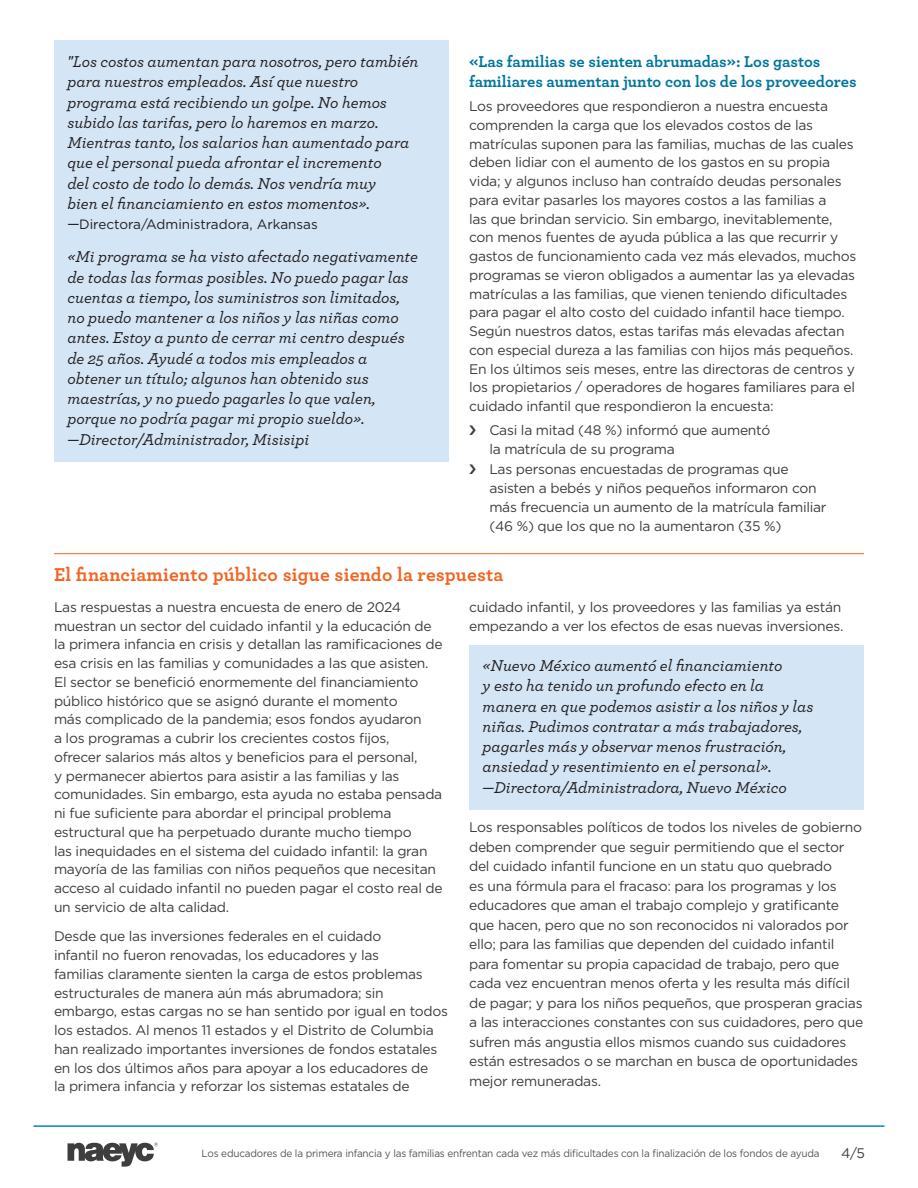
<style>
.page{position:relative;width:918px;height:1188px;background:#fff}
.page>*{position:absolute;margin:0;border:0;box-sizing:border-box;transform-origin:0 0}
.t1{font:700 19.5px "Archer Pro";letter-spacing:.01em;color:#f36421}
.t2{font:italic 500 16.5px/20.2px "Archer Pro";color:#231f20}
.t3{font:700 16.5px/19.8px "Archer Pro";color:#00769f}
.t4{font:13.8px/18.8px "Gotham";letter-spacing:-.02em;color:#3e3e3f}
.t5{font:13.5px "Gotham";color:#231f20}
.t6{font:10.5px "Gotham";letter-spacing:-.02em;color:#545557;scale:.95 1}
.s1{font-family:"Archer Pro";font-weight:500;font-style:italic;font-size:16.5px}
</style>
<div class="page">
<svg style="left:68px;top:1142px;width:90px;height:25px"></svg>
<hr style="left:33px;top:1125px;width:852px;height:2px;background:#0085cb">
<div style="left:54px;top:40px;width:395px;height:206px;background:#d4e5f5"></div>
<div style="left:54px;top:236px;width:395px;height:225px;background:#d4e5f5"></div>
<hr style="left:54px;top:553px;width:810px;height:1px;background:#f36421">
<div style="left:469px;top:645px;width:395px;height:165px;background:#d4e5f5"></div>
<p class="t3" style="left:469px;top:51px;width:389px">«Las familias se sienten abrumadas»: Los gastos familiares aumentan junto con los de los proveedores</p>
<p class="t4" style="left:469px;top:97px;width:389px">Los proveedores que respondieron a nuestra encuesta comprenden la carga que los elevados costos de las matrículas suponen para las familias, muchas de las cuales deben lidiar con el aumento de los gastos en su propia vida; y algunos incluso han contraído deudas personales para evitar pasarles los mayores costos a las familias a<br>las que brindan servicio. Sin embargo, inevitablemente, con menos fuentes de ayuda pública a las que recurrir y gastos de funcionamiento cada vez más elevados, muchos programas se vieron obligados a aumentar las ya elevadas matrículas a las familias, que vienen teniendo dificultades para pagar el alto costo del cuidado infantil hace tiempo.<br>Según nuestros datos, estas tarifas más elevadas afectan con especial dureza a las familias con hijos más pequeños.<br>En los últimos seis meses, entre las directoras de centros y los propietarios / operadores de hogares familiares para el cuidado infantil que respondieron la encuesta:</p>
<p class="t4" style="left:489px;top:421px;width:282px">Casi la mitad (48 %) informó que aumentó la matrícula de su programa</p>
<p class="t4" style="left:489px;top:460px;width:339px">Las personas encuestadas de programas que asisten a bebés y niños pequeños informaron con más frecuencia un aumento de la matrícula familiar (46 %) que los que no la aumentaron (35 %)</p>
<h1 class="t1" style="left:54px;top:559px;width:451px">El financiamiento público sigue siendo la respuesta</h1>
<p class="t4" style="left:54px;top:597px;width:390px">Las respuestas a nuestra encuesta de enero de 2024 muestran un sector del cuidado infantil y la educación de la primera infancia en crisis y detallan las ramificaciones de esa crisis en las familias y comunidades a las que asisten.<br>El sector se benefició enormemente del financiamiento público histórico que se asignó durante el momento<br>más complicado de la pandemia; esos fondos ayudaron<br>a los programas a cubrir los crecientes costos fijos,<br>ofrecer salarios más altos y beneficios para el personal,<br>y permanecer abiertos para asistir a las familias y las comunidades. Sin embargo, esta ayuda no estaba pensada ni fue suficiente para abordar el principal problema estructural que ha perpetuado durante mucho tiempo<br>las inequidades en el sistema del cuidado infantil: la gran mayoría de las familias con niños pequeños que necesitan acceso al cuidado infantil no pueden pagar el costo real de un servicio de alta calidad.</p>
<p class="t4" style="left:54px;top:927px;width:396px">Desde que las inversiones federales en el cuidado<br>infantil no fueron renovadas, los educadores y las<br>familias claramente sienten la carga de estos problemas estructurales de manera aún más abrumadora; sin embargo, estas cargas no se han sentido por igual en todos los estados. Al menos 11 estados y el Distrito de Columbia han realizado importantes inversiones de fondos estatales en los dos últimos años para apoyar a los educadores de<br>la primera infancia y reforzar los sistemas estatales de</p>
<p class="t2" style="left:68px;top:51px;width:353px">"Los costos aumentan para nosotros, pero también para nuestros empleados. Así que nuestro programa está recibiendo un golpe. No hemos subido las tarifas, pero lo haremos en marzo.<br>Mientras tanto, los salarios han aumentado para que el personal pueda afrontar el incremento<br>del costo de todo lo demás. Nos vendría muy<br>bien el financiamiento en estos momentos».</p>
<p class="t5" style="left:68px;top:216px;width:252px"><span class="s1">—</span>Directora/Administradora, Arkansas</p>
<p class="t2" style="left:68px;top:246px;width:352px">«Mi programa se ha visto afectado negativamente de todas las formas posibles. No puedo pagar las cuentas a tiempo, los suministros son limitados, no puedo mantener a los niños y las niñas como antes. Estoy a punto de cerrar mi centro después de 25 años. Ayudé a todos mis empleados a obtener un título; algunos han obtenido sus maestrías, y no puedo pagarles lo que valen, porque no podría pagar mi propio sueldo». —Director/Administrador, Misisipi</p>
<p class="t4" style="left:469px;top:597px;width:376px">cuidado infantil, y los proveedores y las familias ya están empezando a ver los efectos de esas nuevas inversiones.</p>
<p class="t2" style="left:483px;top:655px;width:332px">«Nuevo México aumentó el financiamiento<br>y esto ha tenido un profundo efecto en la manera en que podemos asistir a los niños y las niñas. Pudimos contratar a más trabajadores, pagarles más y observar menos frustración, ansiedad y resentimiento en el personal». —Directora/Administradora, Nuevo México</p>
<p class="t4" style="left:469px;top:818px;width:396px;line-height:19.5px">Los responsables políticos de todos los niveles de gobierno deben comprender que seguir permitiendo que el sector del cuidado infantil funcione en un statu quo quebrado<br>es una fórmula para el fracaso: para los programas y los educadores que aman el trabajo complejo y gratificante que hacen, pero que no son reconocidos ni valorados por ello; para las familias que dependen del cuidado infantil para fomentar su propia capacidad de trabajo, pero que cada vez encuentran menos oferta y les resulta más difícil de pagar; y para los niños pequeños, que prosperan gracias a las interacciones constantes con sus cuidadores, pero que sufren más angustia ellos mismos cuando sus cuidadores están estresados o se marchan en busca de oportunidades mejor remuneradas.</p>
<p class="t6" style="left:202px;top:1146px;width:652px">Los educadores de la primera infancia y las familias enfrentan cada vez más dificultades con la finalización de los fondos de ayuda</p>
<p class="t4" style="left:841px;top:1143px;width:25px">4/5</p>
</div>
